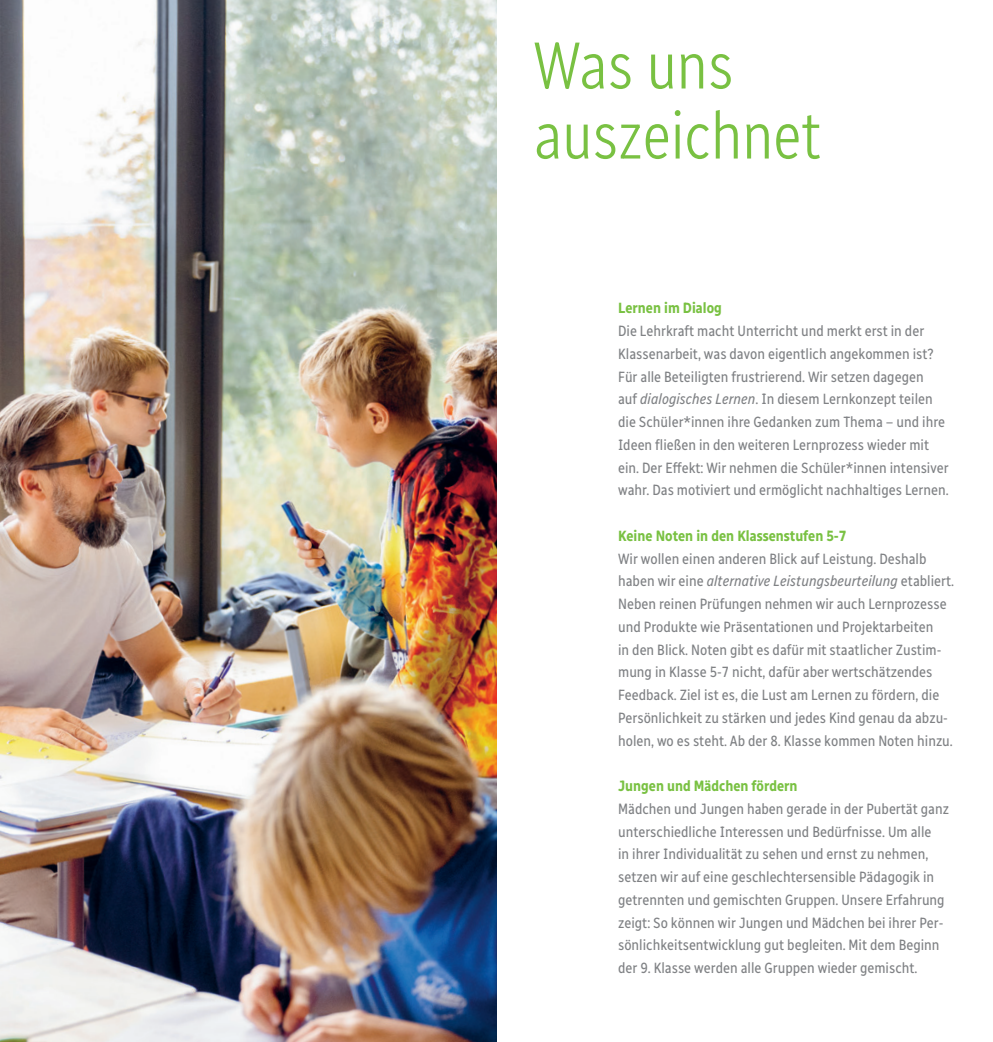
<style>
.page{position:relative;width:993px;height:1042px;background:#fff}
.page>*{position:absolute;margin:0;border:0;box-sizing:border-box;transform-origin:0 0}
.t1{font:300 66.5px/70px "Radio Canada Condensed";color:#79c142}
.t2{font:14.88px/22.8px "Radio Canada Condensed";color:#808285}
.t3{font:700 14.88px "Radio Canada Condensed";color:#79c142}
.s1{font-style:italic}
</style>
<div class="page">
<img style="left:0;top:0;width:496px;height:1042px">
<h1 class="t1" style="left:533px;top:25px;width:289px">Was uns auszeichnet</h1>
<p class="t3" style="left:618px;top:296px;width:105px">Lernen im Dialog</p>
<p class="t2" style="left:618px;top:318px;width:332px">Die Lehrkraft macht Unterricht und merkt erst in der Klassenarbeit, was davon eigentlich angekommen ist?<br>Für alle Beteiligten frustrierend. Wir setzen dagegen<br>auf <span class="s1">dialogisches Lernen</span>. In diesem Lernkonzept teilen die Schüler*innen ihre Gedanken zum Thema – und ihre Ideen fließen in den weiteren Lernprozess wieder mit ein. Der Effekt: Wir nehmen die Schüler*innen intensiver wahr. Das motiviert und ermöglicht nachhaltiges Lernen.</p>
<p class="t3" style="left:618px;top:524px;width:230px">Keine Noten in den Klassenstufen 5-7</p>
<p class="t2" style="left:618px;top:546px;width:337px">Wir wollen einen anderen Blick auf Leistung. Deshalb haben wir eine <span class="s1">alternative Leistungsbeurteilung</span> etabliert.<br>Neben reinen Prüfungen nehmen wir auch Lernprozesse und Produkte wie Präsentationen und Projektarbeiten<br>in den Blick. Noten gibt es dafür mit staatlicher Zustim&shy;mung in Klasse 5-7 nicht, dafür aber wertschätzendes Feedback. Ziel ist es, die Lust am Lernen zu fördern, die Persönlichkeit zu stärken und jedes Kind genau da abzu&shy;holen, wo es steht. Ab der 8. Klasse kommen Noten hinzu.</p>
<p class="t3" style="left:618px;top:774px;width:181px">Jungen und Mädchen fördern</p>
<p class="t2" style="left:618px;top:796px;width:332px">Mädchen und Jungen haben gerade in der Pubertät ganz unterschiedliche Interessen und Bedürfnisse. Um alle<br>in ihrer Individualität zu sehen und ernst zu nehmen, setzen wir auf eine geschlechtersensible Pädagogik in getrennten und gemischten Gruppen. Unsere Erfahrung zeigt: So können wir Jungen und Mädchen bei ihrer Per&shy;sönlichkeitsentwicklung gut begleiten. Mit dem Beginn der 9. Klasse werden alle Gruppen wieder gemischt.</p>
</div>
